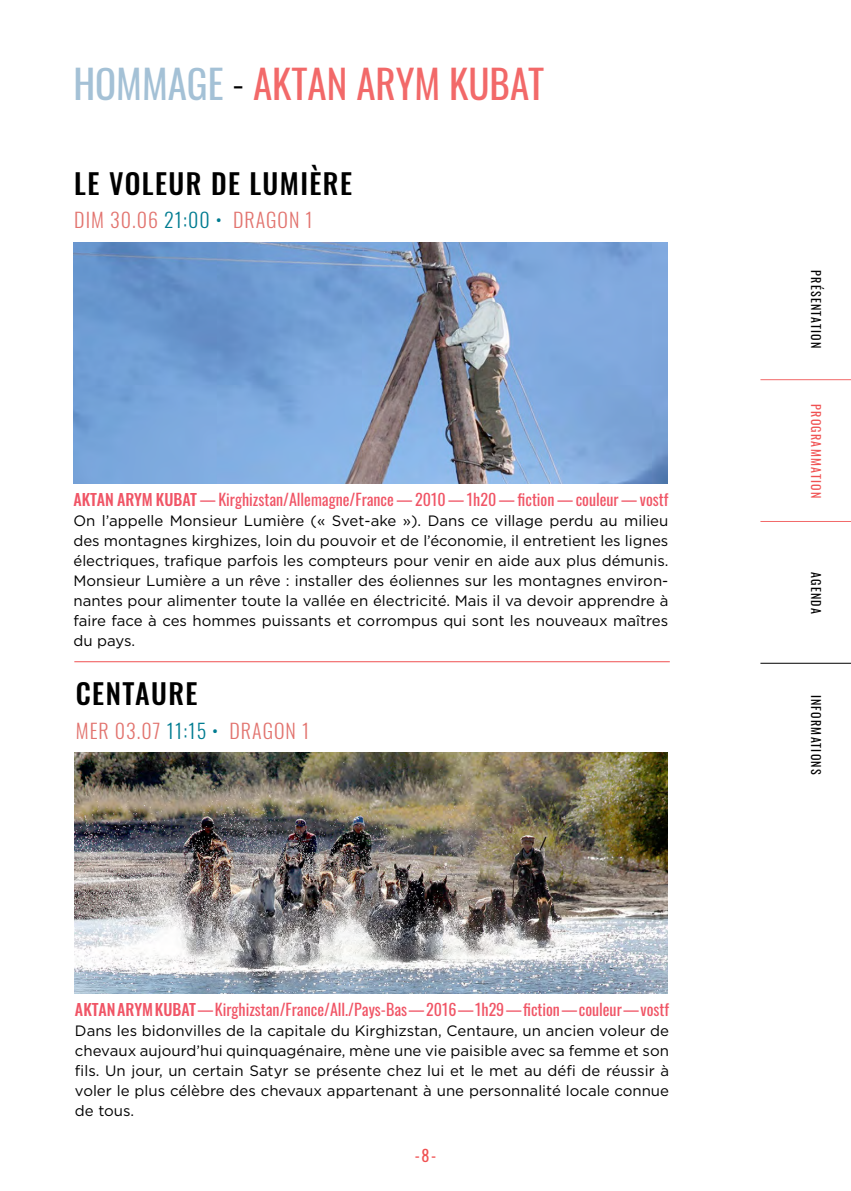
<style>
.page{position:relative;width:851px;height:1191px;background:#fff}
.page>*{position:absolute;margin:0;border:0;box-sizing:border-box;transform-origin:0 0}
.t1{font:39px "Oswald";color:#f26969}
.t2{font:500 28px "Oswald";letter-spacing:.05em;color:#000}
.t3{font:300 20px "Oswald";letter-spacing:.05em;color:#e2746f}
.t4{font:16px "Oswald";color:#f05566}
.t5{font:16px "Oswald";color:#f05152}
.t6{font:15px/20px "Gotham";color:#000;text-align:justify}
.t7{font:12px "Oswald";letter-spacing:.1em;color:#000}
.t8{font:12px "Oswald";letter-spacing:.1em;color:#f05152}
.s1{color:#a4c1d6}
.s2{font-weight:300;color:#000}
.s3{color:#007c91}
.s4{font-weight:500}
</style>
<div class="page">
<hr style="left:760px;top:521px;width:90px;height:1px;background:#f26969">
<hr style="left:760px;top:379px;width:90px;height:1px;background:#f26969">
<hr style="left:760px;top:663px;width:90px;height:1px;background:#000">
<img style="left:73px;top:242px;width:594px;height:241px">
<hr style="left:74px;top:661px;width:595px;height:1px;background:#f05152">
<img style="left:75px;top:752px;width:592px;height:241px">
<h1 class="t1" style="left:73px;top:49px;width:472px"><span class="s1">hommage</span> <span class="s2">-</span> aktan arym kubat</h1>
<h2 class="t2" style="left:74px;top:169px;width:97px">LE VOLEUR</h2>
<h2 class="t2" style="left:211px;top:169px;width:127px">DE LUMI ÈRE</h2>
<h3 class="t3" style="left:74px;top:202px;width:240px">DIM 30.06 <span class="s3">21:00 •</span> DRAGON 1</h3>
<p class="t4" style="left:73px;top:485px;width:596px"><span class="s4">AKTAN ARYM KUBAT</span> — Kirghizstan/Allemagne/France — 2010 — 1h20 — fiction — couleur — vostf</p>
<p class="t6" style="left:73px;top:510px;width:596px">On l’appelle Monsieur Lumière (« Svet-ake »). Dans ce village perdu au milieu des montagnes kirghizes, loin du pouvoir et de l’économie, il entretient les lignes électriques, trafique parfois les compteurs pour venir en aide aux plus démunis.<br>Monsieur Lumière a un rêve : installer des éoliennes sur les montagnes environ&shy;nantes pour alimenter toute la vallée en électricité. Mais il va devoir apprendre à faire face à ces hommes puissants et corrompus qui sont les nouveaux maîtres du pays.</p>
<h2 class="t2" style="left:76px;top:679px;width:92px">CENTAURE</h2>
<h3 class="t3" style="left:76px;top:712px;width:235px">MER 03.07 <span class="s3">11:15 •</span> DRAGON 1</h3>
<p class="t4" style="left:75px;top:995px;width:595px"><span class="s4">AKTAN ARYM KUBAT</span> — Kirghizstan/France/All./Pays-Bas — 2016 — 1h29 — fiction — couleur — vostf</p>
<p class="t6" style="left:75px;top:1020px;width:595px">Dans les bidonvilles de la capitale du Kirghizstan, Centaure, un ancien voleur de chevaux aujourd’hui quinquagénaire, mène une vie paisible avec sa femme et son fils. Un jour, un certain Satyr se présente chez lui et le met au défi de réussir à voler le plus célèbre des chevaux appartenant à une personnalité locale connue de tous.</p>
<p class="t5" style="left:414px;top:1141px;width:23px">-8-</p>
<p class="t7" style="left:826px;top:270px;width:80px;rotate:90deg">présentation</p>
<p class="t8" style="left:826px;top:404px;width:95px;rotate:90deg">programmation</p>
<p class="t7" style="left:826px;top:572px;width:43px;rotate:90deg">agenda</p>
<p class="t7" style="left:826px;top:695px;width:81px;rotate:90deg">informations</p>
</div>
